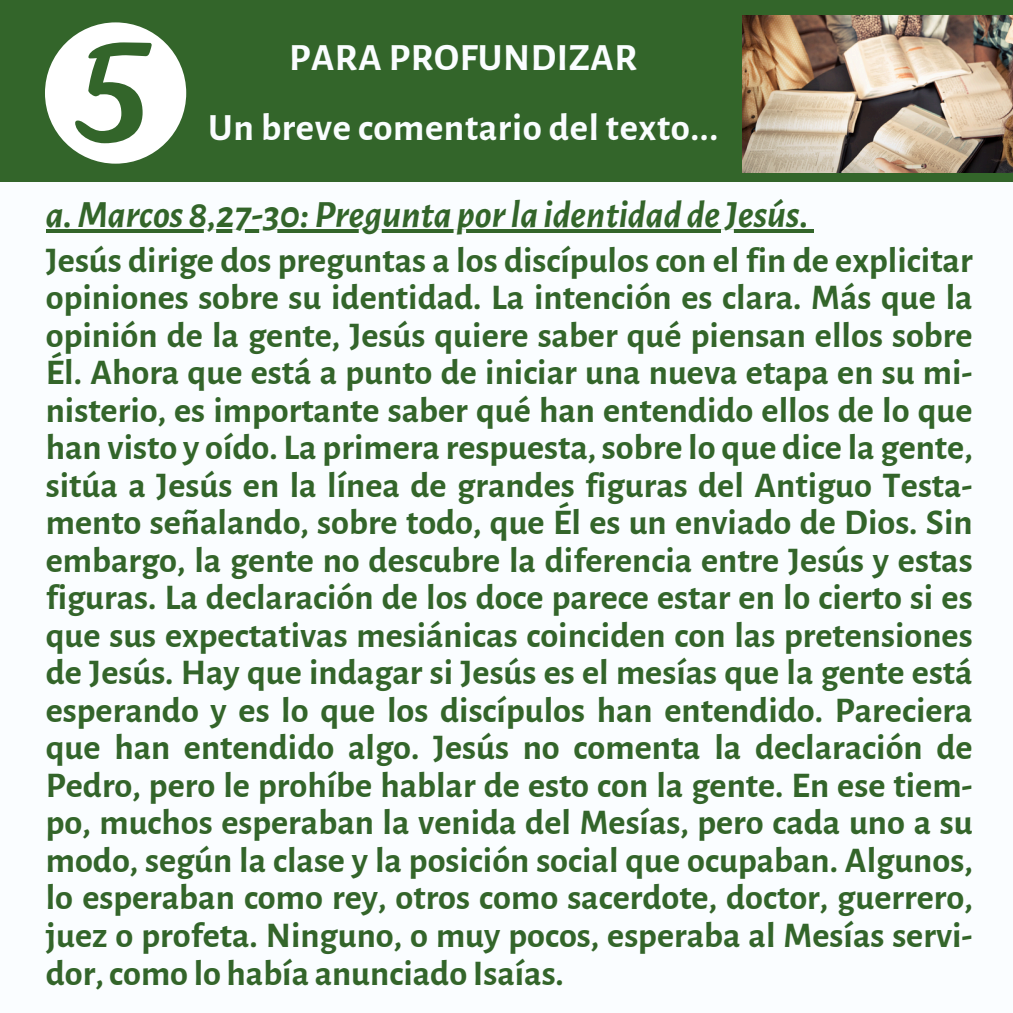
<style>
.page{position:relative;width:1013px;height:1013px;background:#fff}
.page>*{position:absolute;margin:0;border:0;box-sizing:border-box;transform-origin:0 0}
.t1{font:italic 700 38.75px "Alegreya Sans";color:#33652a}
.t2{font:700 38.75px "Alegreya Sans";letter-spacing:.015em;color:#fafdff}
.t3{font:700 36.25px/37.5px "Alegreya Sans";color:#33652a;text-align:justify}
</style>
<div class="page">
<div style="left:0;top:0;width:1012px;height:1012px;background:#33652a"></div>
<div style="left:0;top:183px;width:1012px;height:829px;background:#fafdff"></div>
<img style="left:742px;top:15px;width:270px;height:158px">
<hr style="left:46px;top:229px;width:762px;height:4px;background:#33652a">
<svg style="left:808px;top:229px;width:5px;height:4px"></svg>
<svg style="left:45px;top:22px;width:141px;height:142px"></svg>
<h1 class="t2" style="left:289px;top:39px;width:349px">PARA PROFUNDIZAR</h1>
<p class="t2" style="left:208px;top:109px;width:511px">Un breve comentario del texto...</p>
<p class="t1" style="left:46px;top:196px;width:764px">a.Marcos 8,27-30:Pregunta porla identidad de Jesús.</p>
<p class="t3" style="left:46px;top:242px;width:928px">Jesús dirige dos preguntas a los discípulos con el fin de explicitar opiniones sobre su identidad. La intención es clara. Más que la opinión de la gente, Jesús quiere saber qué piensan ellos sobre Él. Ahora que está a punto de iniciar una nueva etapa en su mi&shy;nisterio, es importante saber qué han entendido ellos de lo que han visto y oído. La primera respuesta, sobre lo que dice la gente, sitúa a Jesús en la línea de grandes figuras del Antiguo Testa&shy;mento señalando, sobre todo, que Él es un enviado de Dios. Sin embargo, la gente no descubre la diferencia entre Jesús y estas figuras. La declaración de los doce parece estar en lo cierto si es que sus expectativas mesiánicas coinciden con las pretensiones de Jesús. Hay que indagar si Jesús es el mesías que la gente está esperando y es lo que los discípulos han entendido. Pareciera que han entendido algo. Jesús no comenta la declaración de Pedro, pero le prohíbe hablar de esto con la gente. En ese tiem&shy;po, muchos esperaban la venida del Mesías, pero cada uno a su modo, según la clase y la posición social que ocupaban. Algunos, lo esperaban como rey, otros como sacerdote, doctor, guerrero, juez o profeta. Ninguno, o muy pocos, esperaba al Mesías servi&shy;dor,como lo había anunciado Isaías.</p>
</div>
